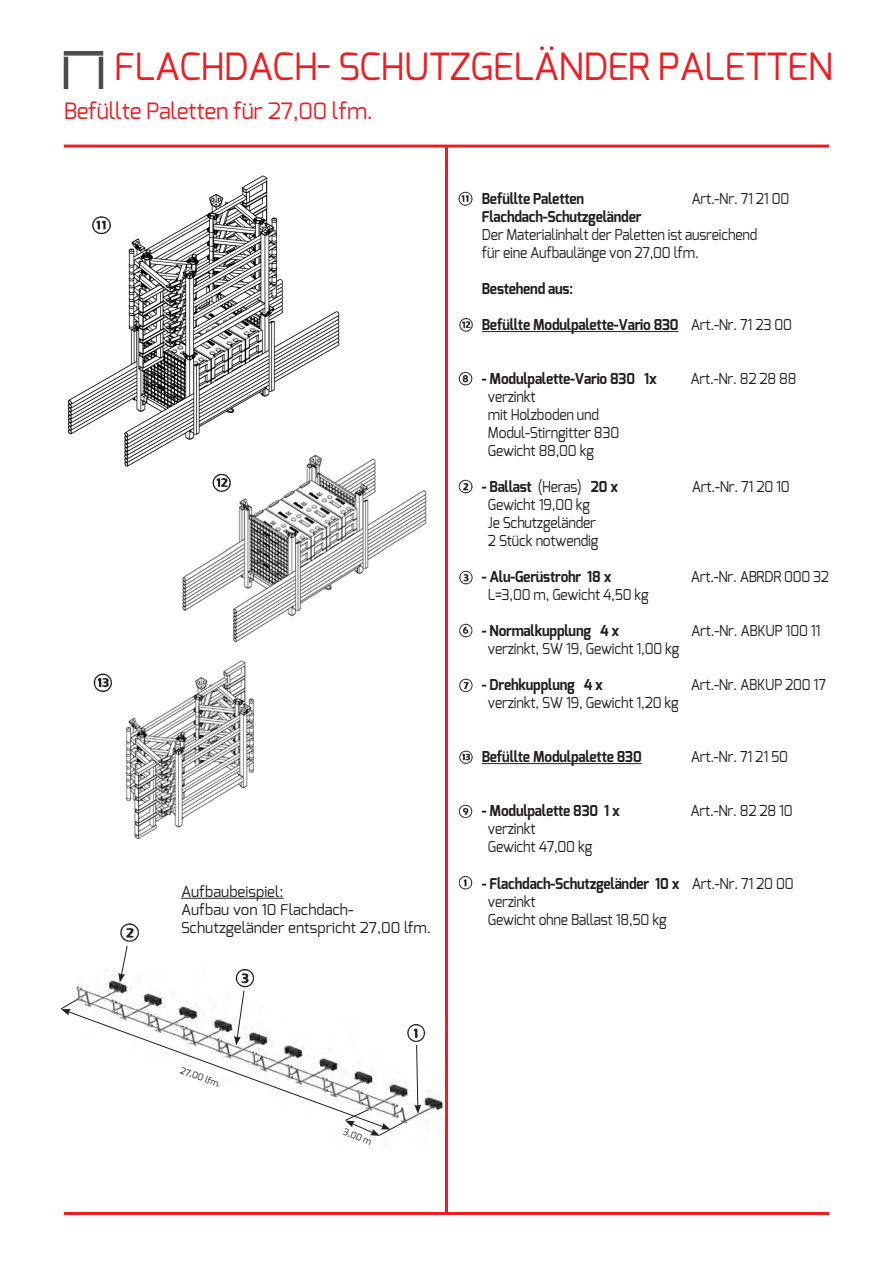
<style>
.page{position:relative;width:893px;height:1263px;background:#fff}
.page>*{position:absolute;margin:0;border:0;box-sizing:border-box;transform-origin:0 0}
.t1{font:37.5px "Exo";letter-spacing:-.015em;color:#ee1d23}
.t2{font:22.5px "Exo";letter-spacing:-.015em;color:#ee1d23}
.t3{font:15px/18px "Exo";letter-spacing:-.015em;color:#231f20;scale:.92 1}
.t4{font:700 15px "Exo";letter-spacing:-.015em;color:#231f20;scale:.92 1}
.t5{font:15px/18px "Exo";letter-spacing:-.015em;color:#231f20}
.t6{font:9px "Exo";color:#231f20}
.s1{font-weight:400}
.s2{font-weight:700}
</style>
<div class="page">
<img style="left:67px;top:175px;width:273px;height:292px">
<img style="left:178px;top:451px;width:249px;height:192px">
<hr style="left:64px;top:145px;width:765px;height:3px;background:#ee1d23">
<hr style="left:445px;top:147px;width:3px;height:1067px;background:#ee1d23">
<img style="left:63px;top:51px;width:41px;height:38px">
<hr style="left:181px;top:898px;width:103px;height:1px;background:#231f20">
<hr style="left:64px;top:1212px;width:765px;height:3px;background:#ee1d23">
<img style="left:76px;top:975px;width:367px;height:149px">
<svg style="left:118px;top:946px;width:11px;height:37px"></svg>
<svg style="left:414px;top:1045px;width:7px;height:69px"></svg>
<img style="left:120px;top:923px;width:20px;height:19px">
<img style="left:232px;top:969px;width:25px;height:20px">
<img style="left:405px;top:1021px;width:25px;height:24px">
<svg style="left:60px;top:990px;width:345px;height:146px"></svg>
<img style="left:125px;top:660px;width:129px;height:179px">
<img style="left:208px;top:466px;width:24px;height:29px">
<img style="left:93px;top:673px;width:19px;height:19px">
<img style="left:458px;top:191px;width:15px;height:15px">
<img style="left:459px;top:318px;width:14px;height:14px">
<hr style="left:482px;top:331px;width:196px;height:1px;background:#231f20">
<hr style="left:482px;top:763px;width:160px;height:1px;background:#231f20">
<img style="left:458px;top:479px;width:15px;height:15px">
<img style="left:458px;top:372px;width:15px;height:14px">
<img style="left:459px;top:750px;width:14px;height:14px">
<img style="left:459px;top:623px;width:14px;height:15px">
<img style="left:459px;top:678px;width:14px;height:15px">
<img style="left:458px;top:804px;width:15px;height:15px">
<img style="left:458px;top:876px;width:15px;height:14px">
<img style="left:459px;top:570px;width:14px;height:14px">
<div style="left:88px;top:210px;width:25px;height:28px;background:#fff"></div>
<img style="left:92px;top:216px;width:19px;height:19px">
<h1 class="t1" style="left:114px;top:43px;width:721px">FLACHDACH- SCHUTZGELÄNDER PALETTEN</h1>
<h2 class="t2" style="left:64px;top:97px;width:311px">Befüllte Paletten für 27,00 lfm.</h2>
<p class="t5" style="left:181px;top:883px;width:252px">Aufbaubeispiel:<br>Aufbau von 10 Flachdach-<br>Schutzgeländer entspricht 27,00 lfm.</p>
<p class="t6" style="left:183px;top:1064px;width:44px;rotate:20deg">27,00 lfm.</p>
<p class="t6" style="left:346px;top:1126px;width:31px;rotate:22deg">3,00 m</p>
<p class="t4" style="left:482px;top:189px;width:113px">Befüllte Paletten</p>
<p class="t3" style="left:691px;top:190px;width:108px">Art.-Nr. 71 21 00</p>
<p class="t4" style="left:482px;top:207px;width:175px">Flachdach-Schutzgeländer</p>
<p class="t3" style="left:482px;top:226px;width:301px">Der Materialinhalt der Paletten ist ausreichend für eine Aufbaulänge von 27,00 lfm.</p>
<p class="t4" style="left:482px;top:279px;width:101px">Bestehend aus:</p>
<p class="t4" style="left:482px;top:315px;width:339px">Befüllte Modulpalette-Vario 830 <span class="s1">Art.-Nr. 71 23 00</span></p>
<p class="t4" style="left:482px;top:369px;width:192px">- Modulpalette-Vario 830 1x</p>
<p class="t3" style="left:690px;top:370px;width:117px">Art.-Nr. 82 28 88</p>
<p class="t3" style="left:488px;top:388px;width:144px">verzinkt<br>mit Holzboden und<br>Modul-Stirngitter 830<br>Gewicht 88,00 kg</p>
<p class="t4" style="left:482px;top:477px;width:150px">- Ballast <span class="s1">(Heras)</span> 20 x</p>
<p class="t3" style="left:692px;top:478px;width:108px">Art.-Nr. 71 20 10</p>
<p class="t3" style="left:488px;top:496px;width:122px">Gewicht 19,00 kg<br>Je Schutzgeländer<br>2 Stück notwendig</p>
<p class="t4" style="left:482px;top:567px;width:143px">- Alu-Gerüstrohr 18 x</p>
<p class="t3" style="left:691px;top:568px;width:152px">Art.-Nr. ABRDR 000 32</p>
<p class="t3" style="left:488px;top:586px;width:176px">L=3,00 m, Gewicht 4,50 kg</p>
<p class="t4" style="left:482px;top:621px;width:151px">- Normalkupplung 4 x</p>
<p class="t3" style="left:691px;top:622px;width:142px">Art.-Nr. ABKUP 100 11</p>
<p class="t3" style="left:488px;top:640px;width:210px">verzinkt, SW 19, Gewicht 1,00 kg</p>
<p class="t4" style="left:482px;top:675px;width:133px">- Drehkupplung 4 x</p>
<p class="t3" style="left:691px;top:676px;width:148px">Art.-Nr. ABKUP 200 17</p>
<p class="t3" style="left:488px;top:694px;width:209px">verzinkt, SW 19, Gewicht 1,20 kg</p>
<p class="t4" style="left:482px;top:747px;width:175px">Befüllte Modulpalette 830</p>
<p class="t3" style="left:691px;top:748px;width:107px">Art.-Nr. 71 21 50</p>
<p class="t4" style="left:482px;top:801px;width:152px">- Modulpalette 830 1 x</p>
<p class="t3" style="left:690px;top:802px;width:113px">Art.-Nr. 82 28 10</p>
<p class="t3" style="left:488px;top:820px;width:115px">verzinkt<br>Gewicht 47,00 kg</p>
<p class="t3" style="left:488px;top:874px;width:334px;text-indent:-6px"><span class="s2">- Flachdach-Schutzgeländer 10 x</span> Art.-Nr. 71 20 00 verzinkt<br>Gewicht ohne Ballast 18,50 kg</p>
</div>
